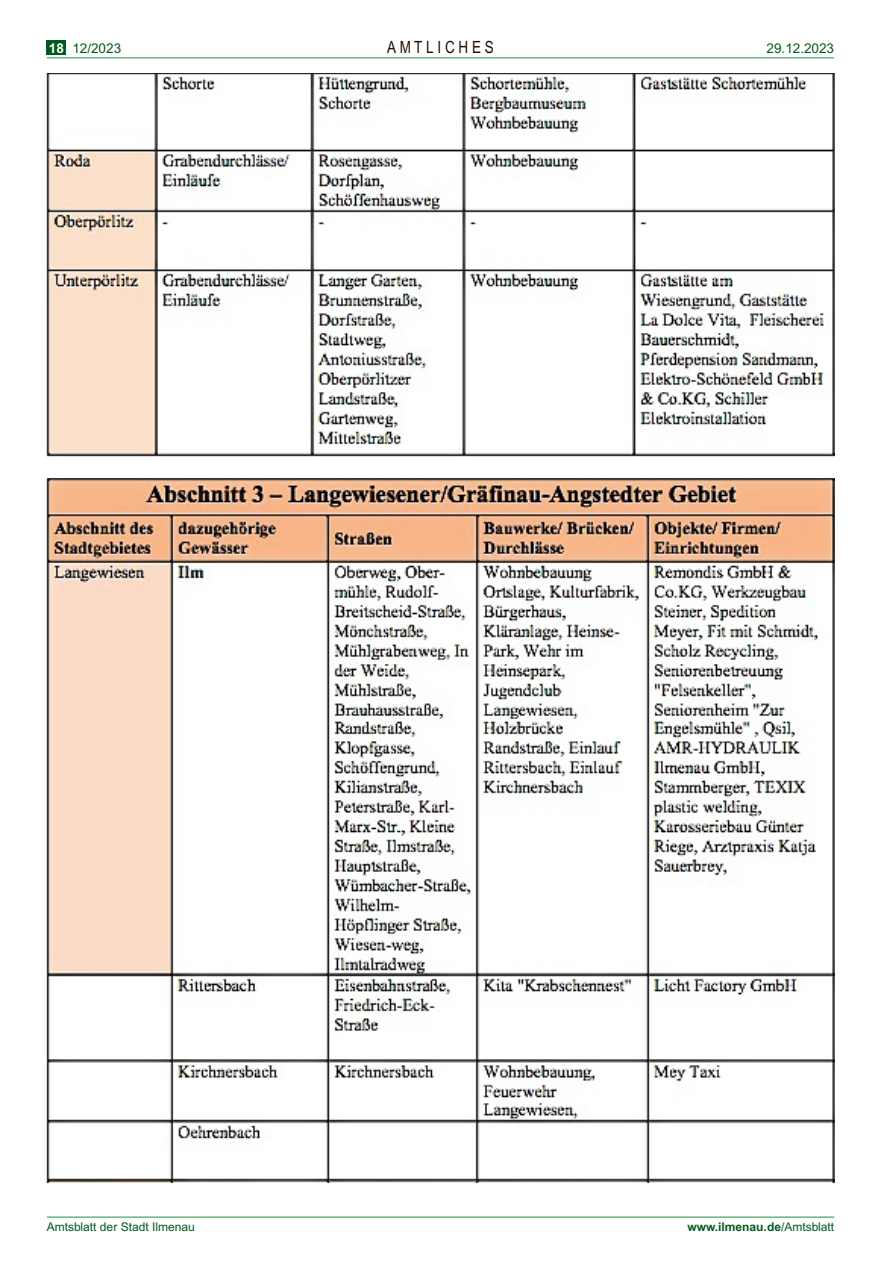
<style>
.page{position:relative;width:881px;height:1263px;background:#fff}
.page>*{position:absolute;margin:0;border:0;box-sizing:border-box;transform-origin:0 0}
.t1{font:16.8px "Arial";color:#200e00;scale:.8 1}
.t2{font:13.5px "Arial";color:#005a1c}
.t3{font:12px "Arial";color:#005a1c}
.t4{font:700 12px "Arial";color:#005a1c}
.s1{font-weight:700;color:#fff}
.s2{font-weight:400}
</style>
<div class="page">
<hr style="left:47px;top:58px;width:786px;height:1px;background:#1f923f">
<div style="left:47px;top:40px;width:19px;height:15px;background:#005a1c"></div>
<hr style="left:47px;top:1217px;width:786px;height:1px;background:#1f923f">
<img style="left:47px;top:73px;width:786px;height:383px">
<img style="left:47px;top:478px;width:786px;height:704px">
<p class="t2" style="left:49px;top:40px;width:74px"><span class="s1">18</span> 12/2023</p>
<h1 class="t1" style="left:387px;top:37px;width:135px">A M T L I C H E S</h1>
<p class="t2" style="left:766px;top:40px;width:69px">29.12.2023</p>
<p class="t3" style="left:47px;top:1219px;width:149px">Amtsblatt der Stadt Ilmenau</p>
<p class="t4" style="left:687px;top:1219px;width:148px">www.ilmenau.de<span class="s2">/Amtsblatt</span></p>
</div>
